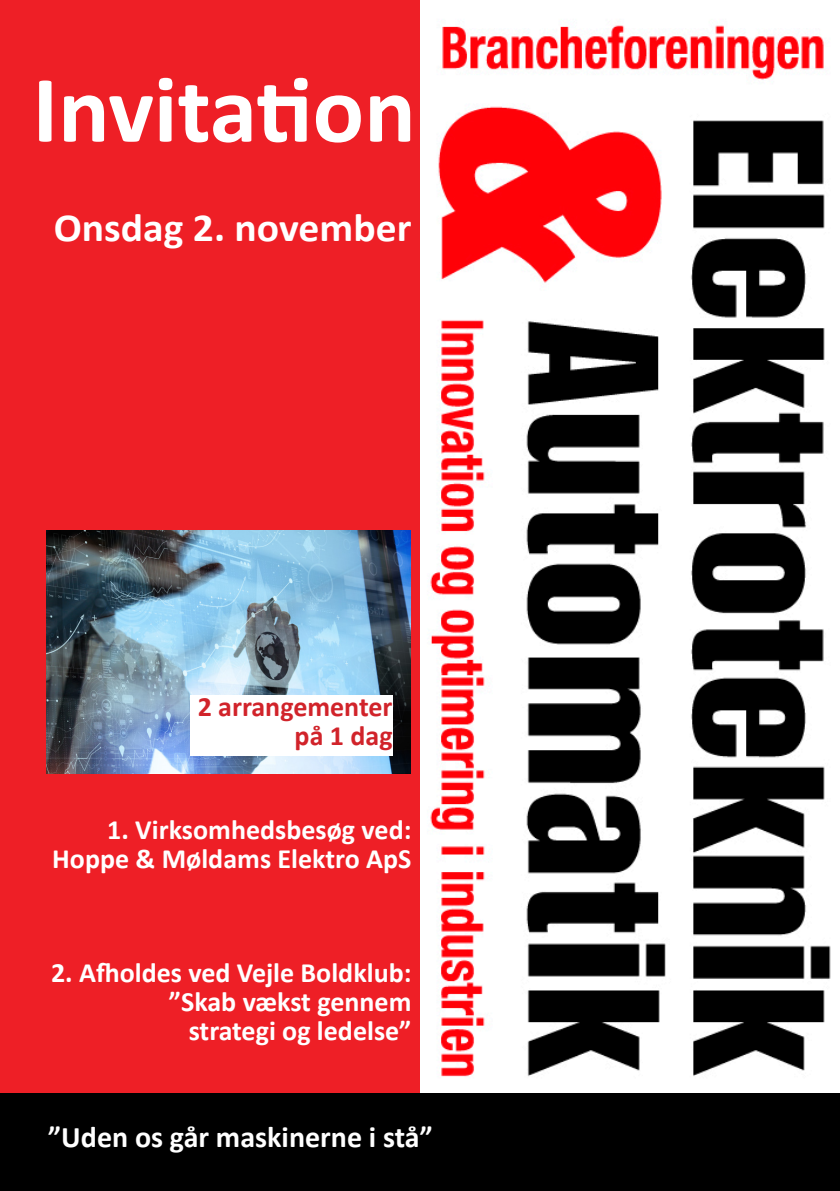
<style>
.page{position:relative;width:840px;height:1191px;background:#fff}
.page>*{position:absolute;margin:0;border:0;box-sizing:border-box;transform-origin:0 0}
.t1{font:700 96px "Calibri";color:#fff}
.t2{font:700 40px "Calibri";color:#fff;scale:1.04 1}
.t3{font:700 30px "Calibri";color:#fff}
.t4{font:700 28px "Calibri";color:#fff}
.t5{font:700 28px/28.8px "Calibri";color:#d1232a;text-align:right}
</style>
<div class="page">
<div style="left:0;top:0;width:437px;height:1100px;background:#ee1f26"></div>
<img style="left:420px;top:0;width:411px;height:1093px">
<div style="left:0;top:1093px;width:839px;height:98px;background:#000"></div>
<img style="left:46px;top:530px;width:364px;height:243px">
<div style="left:190px;top:694px;width:202px;height:61px;background:#fff"></div>
<p class="t1" style="left:32px;top:42px;width:384px">Invitation</p>
<p class="t2" style="left:54px;top:200px;width:345px">Onsdag 2. november</p>
<p class="t5" style="left:198px;top:691px;width:196px">2 arrangementer på 1 dag</p>
<p class="t4" style="left:107px;top:810px;width:305px">1. Virksomhedsbesøg ved:</p>
<p class="t4" style="left:52px;top:839px;width:360px">Hoppe &amp; Møldams Elektro ApS</p>
<p class="t4" style="left:51px;top:953px;width:362px">2. Afholdes ved Vejle Boldklub:</p>
<p class="t4" style="left:169px;top:982px;width:244px">”Skab vækst gennem</p>
<p class="t4" style="left:189px;top:1011px;width:224px">strategi og ledelse”</p>
<p class="t3" style="left:48px;top:1115px;width:386px">”Uden os går maskinerne i stå”</p>
</div>
